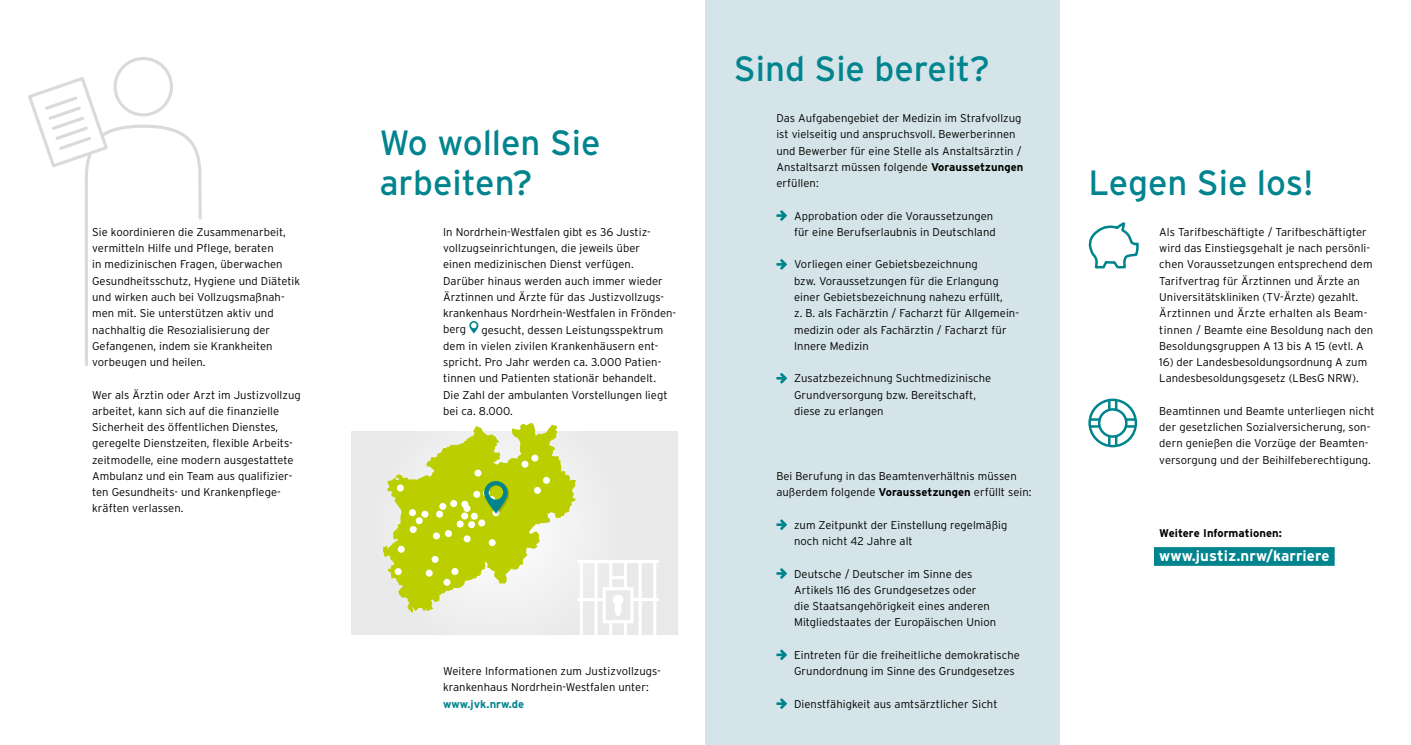
<style>
.page{position:relative;width:1411px;height:745px;background:#fff}
.page>*{position:absolute;margin:0;border:0;box-sizing:border-box;transform-origin:0 0}
.t1{font:35px/40.6px "Interstate";color:#00848e}
.t2{font:700 15px "Interstate";letter-spacing:.005em;color:#fff}
.t3{font:300 11.25px/16.2px "Interstate";letter-spacing:.005em;color:#000}
.t4{font:700 11.25px "Interstate";letter-spacing:.005em;color:#000}
.t5{font:700 11.25px "Interstate";letter-spacing:.005em;color:#00848e}
.s1{font-weight:700}
</style>
<div class="page">
<div style="left:705px;top:0;width:354px;height:744px;background:#d5e4e8"></div>
<div style="left:351px;top:431px;width:326px;height:203px;background:#e9e9e9"></div>
<svg style="left:383px;top:423px;width:192px;height:189px"></svg>
<div style="left:114px;top:57px;width:59px;height:59px;border:3px solid #dadada;border-radius:50%"></div>
<svg style="left:28px;top:74px;width:174px;height:292px"></svg>
<svg style="left:1088px;top:222px;width:51px;height:47px"></svg>
<div style="left:1088px;top:398px;width:48px;height:49px;border:2px solid #00848e;border-radius:50%"></div>
<div style="left:1097px;top:408px;width:30px;height:29px;border:2px solid #00848e;border-radius:50%"></div>
<svg style="left:1107px;top:400px;width:10px;height:9px"></svg>
<svg style="left:1107px;top:436px;width:10px;height:9px"></svg>
<svg style="left:1090px;top:418px;width:8px;height:9px"></svg>
<svg style="left:1126px;top:418px;width:8px;height:9px"></svg>
<svg style="left:469px;top:321px;width:9px;height:12px"></svg>
<div style="left:1153px;top:546px;width:181px;height:19px;background:#00848e"></div>
<svg style="left:776px;top:210px;width:11px;height:11px"></svg>
<svg style="left:776px;top:259px;width:11px;height:10px"></svg>
<svg style="left:776px;top:373px;width:11px;height:10px"></svg>
<svg style="left:776px;top:519px;width:11px;height:10px"></svg>
<svg style="left:776px;top:568px;width:11px;height:10px"></svg>
<svg style="left:776px;top:649px;width:11px;height:10px"></svg>
<svg style="left:776px;top:698px;width:11px;height:10px"></svg>
<div style="left:612px;top:594px;width:11px;height:11px;background:#fff;border-radius:50%"></div>
<div style="left:614px;top:600px;width:7px;height:15px;background:#fff;border-radius:50%"></div>
<svg style="left:579px;top:562px;width:4px;height:73px"></svg>
<hr style="left:609px;top:561px;width:3px;height:26px;background:#fff">
<hr style="left:638px;top:561px;width:3px;height:74px;background:#fff">
<hr style="left:594px;top:561px;width:3px;height:74px;background:#fff">
<hr style="left:624px;top:561px;width:3px;height:25px;background:#fff">
<hr style="left:653px;top:561px;width:3px;height:74px;background:#fff">
<hr style="left:578px;top:559px;width:79px;height:3px;background:#fff">
<hr style="left:578px;top:597px;width:25px;height:3px;background:#fff">
<div style="left:602px;top:586px;width:31px;height:36px;border:3px solid #fff"></div>
<svg style="left:612px;top:576px;width:12px;height:3px"></svg>
<hr style="left:633px;top:597px;width:24px;height:3px;background:#fff">
<svg style="left:609px;top:622px;width:3px;height:12px"></svg>
<svg style="left:624px;top:622px;width:3px;height:12px"></svg>
<p class="t3" style="left:92px;top:223px;width:209px">Sie koordinieren die Zusammenarbeit, vermitteln Hilfe und Pflege, beraten<br>in medizinischen Fragen, überwachen Gesundheitsschutz, Hygiene und Diätetik und wirken auch bei Vollzugsmaßnah&shy;men mit. Sie unterstützen aktiv und nachhaltig die Resozialisierung der Gefangenen, indem sie Krankheiten vorbeugen und heilen.</p>
<p class="t3" style="left:92px;top:386px;width:210px">Wer als Ärztin oder Arzt im Justizvollzug arbeitet, kann sich auf die finanzielle Sicherheit des öffentlichen Dienstes, geregelte Dienstzeiten, flexible Arbeits&shy;zeitmodelle, eine modern ausgestattete Ambulanz und ein Team aus qualifizier&shy;ten Gesundheits- und Krankenpflege&shy;kräften verlassen.</p>
<h1 class="t1" style="left:379px;top:121px;width:223px">Wo wollen Sie arbeiten?</h1>
<p class="t3" style="left:443px;top:223px;width:235px">In Nordrhein-Westfalen gibt es 36 Justiz&shy;vollzugseinrichtungen, die jeweils über<br>einen medizinischen Dienst verfügen.<br>Darüber hinaus werden auch immer wieder Ärztinnen und Ärzte für das Justizvollzugs&shy;krankenhaus Nordrhein-Westfalen in Frönden&shy;berg</p>
<p class="t3" style="left:443px;top:321px;width:226px;text-indent:38px">gesucht, dessen Leistungsspektrum dem in vielen zivilen Krankenhäusern ent&shy;spricht. Pro Jahr werden ca. 3.000 Patien&shy;tinnen und Patienten stationär behandelt.<br>Die Zahl der ambulanten Vorstellungen liegt bei ca. 8.000.</p>
<p class="t3" style="left:443px;top:662px;width:219px">Weitere Informationen zum Justizvollzugs&shy;krankenhaus Nordrhein-Westfalen unter:</p>
<p class="t5" style="left:443px;top:697px;width:83px">www.jvk.nrw.de</p>
<h1 class="t1" style="left:733px;top:48px;width:257px">Sind Sie bereit?</h1>
<p class="t3" style="left:776px;top:110px;width:248px">Das Aufgabengebiet der Medizin im Strafvollzug ist vielseitig und anspruchsvoll. Bewerberinnen und Bewerber für eine Stelle als Anstaltsärztin / Anstaltsarzt müssen folgende <span class="s1">Voraussetzungen </span>erfüllen:</p>
<p class="t3" style="left:794px;top:207px;width:203px">Approbation oder die Voraussetzungen für eine Berufserlaubnis in Deutschland</p>
<p class="t3" style="left:794px;top:256px;width:226px">Vorliegen einer Gebietsbezeichnung<br>bzw. Voraussetzungen für die Erlangung einer Gebietsbezeichnung nahezu erfüllt,<br>z. B. als Fachärztin / Facharzt für Allgemein&shy;medizin oder als Fachärztin / Facharzt für Innere Medizin</p>
<p class="t3" style="left:794px;top:370px;width:199px">Zusatzbezeichnung Suchtmedizinische<br>Grundversorgung bzw. Bereitschaft, diese zu erlangen</p>
<p class="t3" style="left:776px;top:467px;width:257px">Bei Berufung in das Beamtenverhältnis müssen außerdem folgende <span class="s1">Voraussetzungen</span> erfüllt sein:</p>
<p class="t3" style="left:794px;top:516px;width:215px">zum Zeitpunkt der Einstellung regelmäßig noch nicht 42 Jahre alt</p>
<p class="t3" style="left:794px;top:565px;width:203px">Deutsche / Deutscher im Sinne des Artikels 116 des Grundgesetzes oder<br>die Staatsangehörigkeit eines anderen Mitgliedstaates der Europäischen Union</p>
<p class="t3" style="left:794px;top:646px;width:227px">Eintreten für die freiheitliche demokratische<br>Grundordnung im Sinne des Grundgesetzes</p>
<p class="t3" style="left:794px;top:695px;width:205px">Dienstfähigkeit aus amtsärztlicher Sicht</p>
<h1 class="t1" style="left:1088px;top:162px;width:227px">Legen Sie los!</h1>
<p class="t3" style="left:1159px;top:223px;width:215px">Als Tarifbeschäftigte / Tarifbeschäftigter wird das Einstiegsgehalt je nach persönli&shy;chen Voraussetzungen entsprechend dem Tarifvertrag für Ärztinnen und Ärzte an Universitätskliniken (TV-Ärzte) gezahlt.<br>Ärztinnen und Ärzte erhalten als Beam&shy;tinnen / Beamte eine Besoldung nach den Besoldungsgruppen A 13 bis A 15 (evtl. A</p>
<p class="t3" style="left:1159px;top:353px;width:209px">16) der Landesbesoldungsordnung A zum<br>Landesbesoldungsgesetz (LBesG NRW).</p>
<p class="t3" style="left:1159px;top:402px;width:217px">Beamtinnen und Beamte unterliegen nicht der gesetzlichen Sozialversicherung, son&shy;dern genießen die Vorzüge der Beamten&shy;versorgung und der Beihilfeberechtigung.</p>
<p class="t4" style="left:1159px;top:526px;width:124px">Weitere Informationen:</p>
<h2 class="t2" style="left:1159px;top:547px;width:172px">www.justiz.nrw/karriere</h2>
</div>
